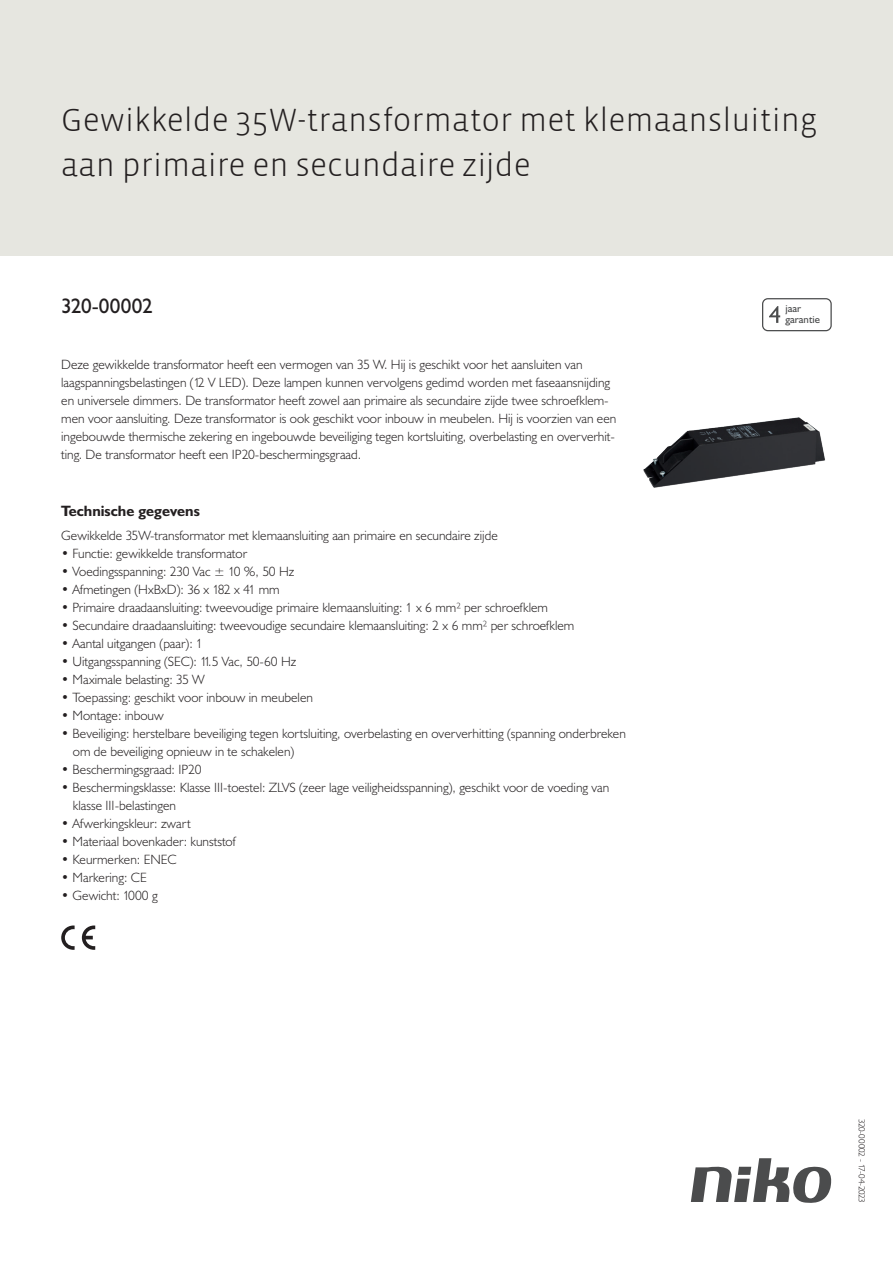
<style>
.page{position:relative;width:893px;height:1263px;background:#fff}
.page>*{position:absolute;margin:0;border:0;box-sizing:border-box;transform-origin:0 0}
.Title_datasheets{font:300 33px/45px "Vista Sans";color:#231f20}
.Article_number{font:21px "Humanist 521 BT";letter-spacing:.005em;color:#231f20}
.Titles_parts{font:700 15px "Humanist 521 BT";color:#231f20}
.USP_Bullets{font:300 13.5px/18px "Humanist 521 BT";color:#231f20}
.Platte_tekst_CAB{font:300 13.5px/18px "Humanist 521 BT";color:#231f20}
.t1{font:10.8px/10.8px "Humanist 521 BT";color:#4b4c4d}
.Revision{font:300 9px "Humanist 521 BT";letter-spacing:-.03em;color:#231f20}
</style>
<div class="page">
<svg style="left:691px;top:1158px;width:141px;height:45px"></svg>
<div style="left:0;top:0;width:893px;height:255px;background:#e6e6e0"></div>
<svg style="left:82px;top:925px;width:13px;height:25px"></svg>
<svg style="left:61px;top:925px;width:14px;height:25px"></svg>
<svg style="left:762px;top:298px;width:70px;height:33px"></svg>
<img style="left:643px;top:417px;width:182px;height:71px">
<p class="Title_datasheets" style="left:61px;top:98px;width:758px">Gewikkelde 35W-transformator met klemaansluiting aan primaire en secundaire zijde</p>
<p class="Article_number" style="left:61px;top:293px;width:93px">320-00002</p>
<p class="t1" style="left:785px;top:303px;width:36px">jaar garantie</p>
<p class="Platte_tekst_CAB" style="left:61px;top:355px;width:557px">Deze gewikkelde transformator heeft een vermogen van 35 W. Hij is geschikt voor het aansluiten van laagspanningsbelastingen (12 V LED). Deze lampen kunnen vervolgens gedimd worden met faseaansnijding en universele dimmers. De transformator heeft zowel aan primaire als secundaire zijde twee schroefklem&shy;men voor aansluiting. Deze transformator is ook geschikt voor inbouw in meubelen. Hij is voorzien van een ingebouwde thermische zekering en ingebouwde beveiliging tegen kortsluiting, overbelasting en oververhit&shy;ting. De transformator heeft een IP20-beschermingsgraad.</p>
<p class="Titles_parts" style="left:61px;top:501px;width:140px">Technische gegevens</p>
<p class="Platte_tekst_CAB" style="left:61px;top:526px;width:438px">Gewikkelde 35W-transformator met klemaansluiting aan primaire en secundaire zijde</p>
<p class="USP_Bullets" style="left:61px;top:544px;width:187px">• Functie: gewikkelde transformator</p>
<p class="USP_Bullets" style="left:61px;top:562px;width:235px">• Voedingsspanning: 230 Vac ± 10 %, 50 Hz</p>
<p class="USP_Bullets" style="left:61px;top:580px;width:220px">• Afmetingen (HxBxD): 36 x 182 x 41 mm</p>
<p class="USP_Bullets" style="left:61px;top:598px;width:488px">• Primaire draadaansluiting: tweevoudige primaire klemaansluiting: 1 x 6 mm² per schroefklem</p>
<p class="USP_Bullets" style="left:61px;top:616px;width:515px">• Secundaire draadaansluiting: tweevoudige secundaire klemaansluiting: 2 x 6 mm² per schroefklem</p>
<p class="USP_Bullets" style="left:61px;top:634px;width:143px">• Aantal uitgangen (paar): 1</p>
<p class="USP_Bullets" style="left:61px;top:652px;width:237px">• Uitgangsspanning (SEC): 11.5 Vac, 50-60 Hz</p>
<p class="USP_Bullets" style="left:61px;top:670px;width:145px">• Maximale belasting: 35 W</p>
<p class="USP_Bullets" style="left:61px;top:688px;width:253px">• Toepassing: geschikt voor inbouw in meubelen</p>
<p class="USP_Bullets" style="left:61px;top:706px;width:104px">• Montage: inbouw</p>
<p class="USP_Bullets" style="left:73px;top:724px;width:554px;text-indent:-12px">• Beveiliging: herstelbare beveiliging tegen kortsluiting, overbelasting en oververhitting (spanning onderbreken om de beveiliging opnieuw in te schakelen)</p>
<p class="USP_Bullets" style="left:61px;top:760px;width:142px">• Beschermingsgraad: IP20</p>
<p class="USP_Bullets" style="left:73px;top:778px;width:538px;text-indent:-12px">• Beschermingsklasse: Klasse III-toestel: ZLVS (zeer lage veiligheidsspanning), geschikt voor de voeding van klasse III-belastingen</p>
<p class="USP_Bullets" style="left:61px;top:814px;width:131px">• Afwerkingskleur: zwart</p>
<p class="USP_Bullets" style="left:61px;top:832px;width:176px">• Materiaal bovenkader: kunststof</p>
<p class="USP_Bullets" style="left:61px;top:850px;width:117px">• Keurmerken: ENEC</p>
<p class="USP_Bullets" style="left:61px;top:868px;width:87px">• Markering: CE</p>
<p class="USP_Bullets" style="left:61px;top:886px;width:98px">• Gewicht: 1000 g</p>
<p class="Revision" style="left:868px;top:1119px;width:86px;rotate:90deg">320-00002 - 17-04-2023</p>
</div>
